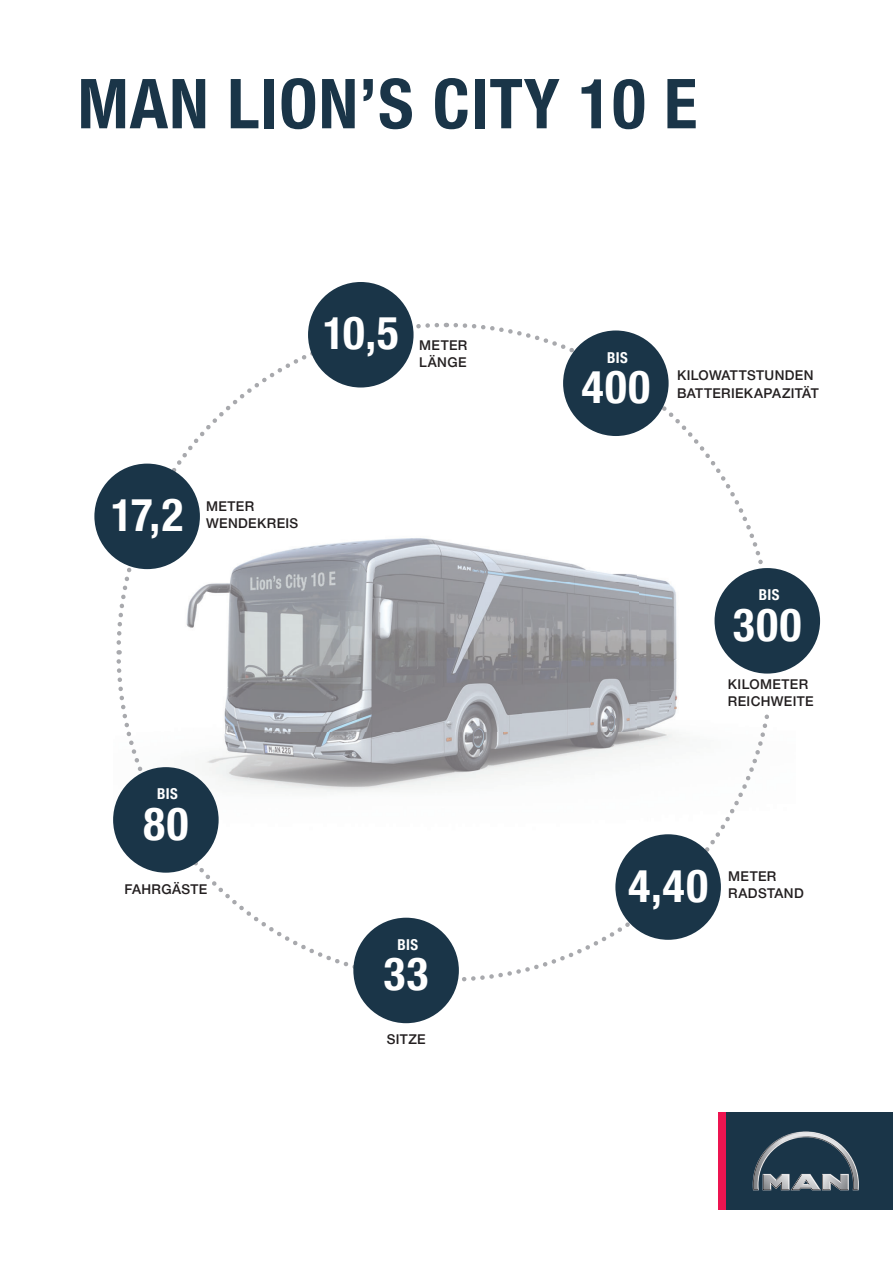
<style>
.page{position:relative;width:893px;height:1263px;background:#fff}
.page>*{position:absolute;margin:0;border:0;box-sizing:border-box;transform-origin:0 0}
.t1{font:700 69px "Man Global Condensed";letter-spacing:.015em;color:#1a3548}
.t2{font:700 45px "Man Global Condensed";letter-spacing:.035em;color:#fff}
.t3{font:700 15px "Man Global Condensed";letter-spacing:.025em;color:#fff}
.t4{font:500 13.5px/17.4px "Man Global";letter-spacing:.025em;color:#231f20}
</style>
<div class="page">
<div style="left:719px;top:1112px;width:7px;height:98px;background:#ed1450"></div>
<svg style="left:726px;top:1112px;width:167px;height:98px;background:#2d4556"></svg>
<svg style="left:114px;top:321px;width:663px;height:663px"></svg>
<div style="left:728px;top:661px;width:105px;height:49px;background:#fff"></div>
<div style="left:308px;top:282px;width:106px;height:105px;background:#1a3548;border-radius:50%"></div>
<div style="left:615px;top:834px;width:106px;height:106px;background:#1a3548;border-radius:50%"></div>
<div style="left:563px;top:330px;width:106px;height:106px;background:#1a3548;border-radius:50%"></div>
<div style="left:113px;top:767px;width:106px;height:106px;background:#1a3548;border-radius:50%"></div>
<div style="left:353px;top:918px;width:106px;height:105px;background:#1a3548;border-radius:50%"></div>
<div style="left:714px;top:568px;width:106px;height:105px;background:#1a3548;border-radius:50%"></div>
<div style="left:94px;top:464px;width:106px;height:105px;background:#1a3548;border-radius:50%"></div>
<h1 class="t1" style="left:78px;top:61px;width:621px">MAN LION’S CITY 10 E</h1>
<h2 class="t2" style="left:323px;top:305px;width:78px">10,5</h2>
<p class="t4" style="left:419px;top:336px;width:50px">METER<br>LÄNGE</p>
<h2 class="t2" style="left:111px;top:487px;width:74px">17,2</h2>
<p class="t4" style="left:206px;top:497px;width:94px">METER<br>WENDEKREIS</p>
<p class="t3" style="left:157px;top:784px;width:22px">BIS</p>
<h2 class="t2" style="left:143px;top:796px;width:46px">80</h2>
<p class="t4" style="left:124px;top:880px;width:85px">FAHRGÄSTE</p>
<p class="t3" style="left:398px;top:935px;width:22px">BIS</p>
<h2 class="t2" style="left:384px;top:946px;width:46px">33</h2>
<p class="t4" style="left:387px;top:1030px;width:40px">SITZE</p>
<p class="t3" style="left:607px;top:348px;width:22px">BIS</p>
<h2 class="t2" style="left:582px;top:359px;width:70px">400</h2>
<p class="t4" style="left:677px;top:366px;width:143px">KILOWATTSTUNDEN<br>BATTERIEKAPAZITÄT</p>
<p class="t3" style="left:759px;top:585px;width:22px">BIS</p>
<h2 class="t2" style="left:733px;top:596px;width:69px">300</h2>
<p class="t4" style="left:728px;top:675px;width:87px">KILOMETER<br>REICHWEITE</p>
<h2 class="t2" style="left:628px;top:857px;width:81px">4,40</h2>
<p class="t4" style="left:728px;top:867px;width:77px">METER<br>RADSTAND</p>
</div>
